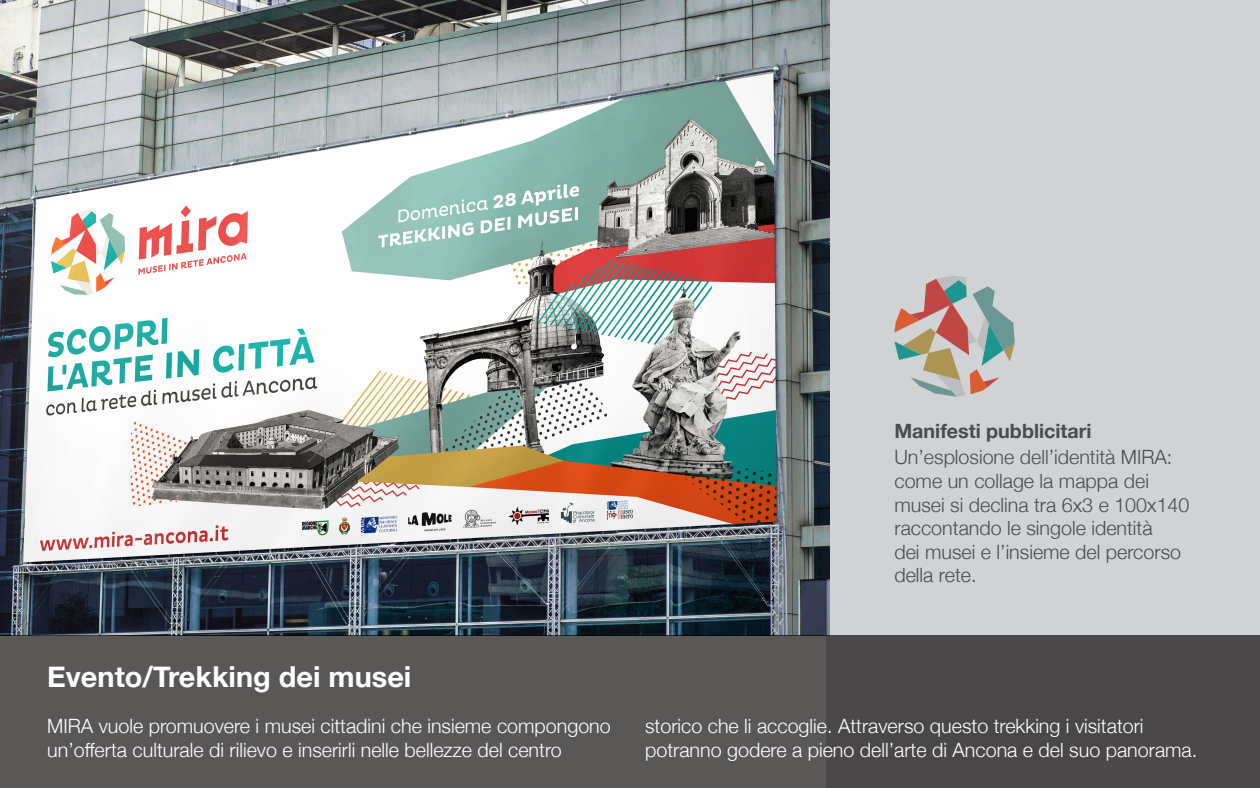
<style>
.page{position:relative;width:1260px;height:788px;background:#fff}
.page>*{position:absolute;margin:0;border:0;box-sizing:border-box;transform-origin:0 0}
.t1{font:700 28.88px "Helvetica Neue";color:#fff}
.t2{font:300 19.69px/23.6px "Helvetica Neue";color:#fff}
.t3{font:300 19.69px/23.6px "Helvetica Neue";color:#4b4c4d}
.t4{font:700 19.69px "Helvetica Neue";color:#4b4c4d}
</style>
<div class="page">
<div style="left:827px;top:0;width:433px;height:788px;background:#d1d2d4"></div>
<img style="left:0;top:0;width:830px;height:635px">
<div style="left:0;top:635px;width:1260px;height:153px;background:linear-gradient(to right,#605c5c,#494748)"></div>
<svg style="left:894px;top:276px;width:121px;height:121px"></svg>
<p class="t1" style="left:47px;top:654px;width:366px">Evento/Trekking dei musei</p>
<p class="t4" style="left:894px;top:415px;width:199px">Manifesti pubblicitari</p>
<p class="t3" style="left:894px;top:444px;width:297px">Un’esplosione dell’identità MIRA: come un collage la mappa dei musei si declina tra 6x3 e 100x140 raccontando le singole identità<br>dei musei e l’insieme del percorso della rete.</p>
<p class="t2" style="left:47px;top:712px;width:565px">MIRA vuole promuovere i musei cittadini che insieme compongono un’offerta culturale di rilievo e inserirli nelle bellezze del centro</p>
<p class="t2" style="left:645px;top:712px;width:554px">storico che li accoglie. Attraverso questo trekking i visitatori potranno godere a pieno dell’arte di Ancona e del suo panorama.</p>
</div>
